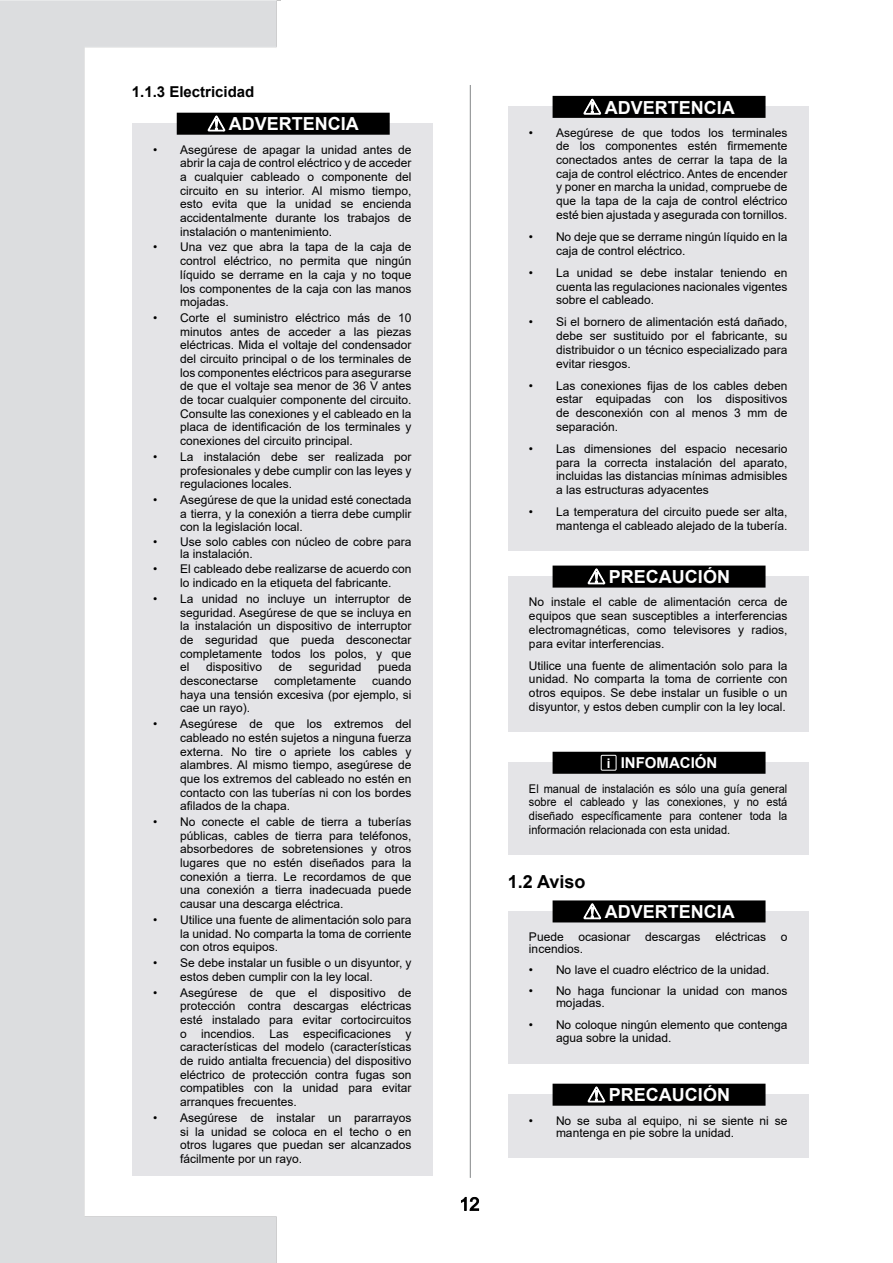
<style>
.page{position:relative;width:893px;height:1263px;background:#fff}
.page>*{position:absolute;margin:0;border:0;box-sizing:border-box;transform-origin:0 0}
.t1{font:700 18px "Arial";color:#fff}
.t2{font:700 18px "Arial";color:#000}
.t3{font:700 15px "Arial";color:#000}
.t4{font:700 15px "Arial";color:#fff}
.t5{font:12px/13.6px "Arial";color:#000;text-align:justify}
.t6{font:12px/13.6px "Arial";color:#000;text-align:justify;scale:.92 1}
.s1{font-size:13.2px}
</style>
<div class="page">
<img style="left:0;top:0;width:281px;height:1263px">
<svg style="left:461px;top:1197px;width:18px;height:13px"></svg>
<hr style="left:470px;top:85px;width:1px;height:1093px;background:#848688">
<div style="left:132px;top:124px;width:301px;height:1052px;background:#e4e4e7"></div>
<div style="left:177px;top:113px;width:212px;height:21px;background:#000"></div>
<svg style="left:208px;top:116px;width:17px;height:15px"></svg>
<div style="left:177px;top:113px;width:213px;height:22px;border:2px solid #000"></div>
<div style="left:508px;top:107px;width:301px;height:444px;background:#e4e4e7"></div>
<div style="left:553px;top:97px;width:212px;height:20px;background:#000"></div>
<svg style="left:584px;top:99px;width:17px;height:15px"></svg>
<div style="left:553px;top:96px;width:212px;height:22px;border:2px solid #000"></div>
<div style="left:508px;top:576px;width:301px;height:156px;background:#e4e4e7"></div>
<div style="left:553px;top:566px;width:212px;height:21px;background:#000"></div>
<svg style="left:588px;top:569px;width:17px;height:15px"></svg>
<div style="left:553px;top:566px;width:212px;height:22px;border:2px solid #000"></div>
<div style="left:508px;top:763px;width:301px;height:92px;background:#e4e4e7"></div>
<div style="left:553px;top:752px;width:212px;height:21px;background:#000"></div>
<div style="left:601px;top:755px;width:16px;height:16px;border:1px solid #fff"></div>
<div style="left:553px;top:752px;width:212px;height:22px;border:2px solid #000"></div>
<div style="left:508px;top:911px;width:301px;height:152px;background:#e4e4e7"></div>
<div style="left:553px;top:901px;width:212px;height:21px;background:#000"></div>
<svg style="left:584px;top:904px;width:17px;height:15px"></svg>
<div style="left:553px;top:900px;width:212px;height:22px;border:2px solid #000"></div>
<div style="left:508px;top:1094px;width:301px;height:64px;background:#e4e4e7"></div>
<div style="left:553px;top:1084px;width:212px;height:21px;background:#000"></div>
<svg style="left:588px;top:1087px;width:17px;height:15px"></svg>
<div style="left:553px;top:1084px;width:212px;height:22px;border:2px solid #000"></div>
<p class="t3" style="left:132px;top:81px;width:124px">1.1.3 Electricidad</p>
<h1 class="t1" style="left:229px;top:111px;width:131px">ADVERTENCIA</h1>
<p class="t5" style="left:180px;top:142px;width:233px;text-indent:-27px">• Asegúrese de apagar la unidad antes de abrir la caja de control eléctrico y de acceder a cualquier cableado o componente del circuito en su interior. Al mismo tiempo, esto evita que la unidad se encienda accidentalmente durante los trabajos de instalación o mantenimiento.</p>
<p class="t5" style="left:180px;top:240px;width:233px;text-indent:-27px">• Una vez que abra la tapa de la caja de control eléctrico, no permita que ningún líquido se derrame en la caja y no toque los componentes de la caja con las manos mojadas.</p>
<p class="t5" style="left:180px;top:311px;width:233px;text-indent:-27px">• Corte el suministro eléctrico más de 10 minutos antes de acceder a las piezas eléctricas. Mida el voltaje del condensador del circuito principal o de los terminales de los componentes eléctricos para asegurarse de que el voltaje sea menor de 36 V antes de tocar cualquier componente del circuito.<br>Consulte las conexiones y el cableado en la placa de identificación de los terminales y conexiones del circuito principal.</p>
<p class="t5" style="left:180px;top:450px;width:233px;text-indent:-27px">• La instalación debe ser realizada por profesionales y debe cumplir con las leyes y regulaciones locales.</p>
<p class="t5" style="left:180px;top:493px;width:233px;text-indent:-27px">• Asegúrese de que la unidad esté conectada a tierra, y la conexión a tierra debe cumplir con la legislación local.</p>
<p class="t5" style="left:180px;top:535px;width:233px;line-height:12px;text-indent:-27px">• Use solo cables con núcleo de cobre para la instalación.</p>
<p class="t5" style="left:153px;top:562px;width:260px;text-align:center">• El cableado debe realizarse de acuerdo con lo indicado en la etiqueta del fabricante.</p>
<p class="t5" style="left:180px;top:592px;width:233px;text-indent:-27px">• La unidad no incluye un interruptor de seguridad. Asegúrese de que se incluya en la instalación un dispositivo de interruptor de seguridad que pueda desconectar completamente todos los polos, y que el</p>
<p class="t5" style="left:206px;top:660px;width:58px">dispositivo</p>
<p class="t5" style="left:279px;top:660px;width:15px">de</p>
<p class="t5" style="left:309px;top:660px;width:54px">seguridad</p>
<p class="t5" style="left:378px;top:660px;width:35px">pueda</p>
<p class="t5" style="left:180px;top:674px;width:80px">desconectarse</p>
<p class="t5" style="left:274px;top:674px;width:84px">completamente</p>
<p class="t5" style="left:180px;top:674px;width:233px;text-indent:192px">cuando haya una tensión excesiva (por ejemplo, si cae un rayo).</p>
<p class="t5" style="left:180px;top:717px;width:233px;text-indent:-27px">• Asegúrese de que los extremos del cableado no estén sujetos a ninguna fuerza externa. No tire o apriete los cables y alambres. Al mismo tiempo, asegúrese de que los extremos del cableado no estén en contacto con las tuberías ni con los bordes afilados de la chapa.</p>
<p class="t5" style="left:180px;top:815px;width:233px;text-indent:-27px">• No conecte el cable de tierra a tuberías públicas, cables de tierra para teléfonos, absorbedores de sobretensiones y otros lugares que no estén diseñados para la conexión a tierra. Le recordamos de que una conexión a tierra inadecuada puede causar una descarga eléctrica.</p>
<p class="t5" style="left:180px;top:913px;width:233px;text-indent:-27px">• Utilice una fuente de alimentación solo para la unidad. No comparta la toma de corriente con otros equipos.</p>
<p class="t5" style="left:180px;top:956px;width:233px;text-indent:-27px">• Se debe instalar un fusible o un disyuntor, y estos deben cumplir con la ley local.</p>
<p class="t5" style="left:180px;top:985px;width:233px;text-indent:-27px">• Asegúrese de que el dispositivo de protección contra descargas eléctricas esté instalado para evitar cortocircuitos o incendios. Las especificaciones y características del modelo (características de ruido antialta frecuencia) del dispositivo eléctrico de protección contra fugas son compatibles con la unidad para evitar arranques frecuentes.</p>
<p class="t5" style="left:180px;top:1111px;width:233px;text-indent:-27px">• Asegúrese de instalar un pararrayos si la unidad se coloca en el techo o en otros lugares que puedan ser alcanzados fácilmente por un rayo.</p>
<h1 class="t1" style="left:605px;top:95px;width:131px">ADVERTENCIA</h1>
<p class="t5" style="left:556px;top:126px;width:233px;text-indent:-27px">• Asegúrese de que todos los terminales de los componentes estén firmemente conectados antes de cerrar la tapa de la caja de control eléctrico. Antes de encender y poner en marcha la unidad, compruebe de que la tapa de la caja de control eléctrico esté bien ajustada y asegurada con tornillos.</p>
<p class="t5" style="left:556px;top:230px;width:233px;text-indent:-27px">• No deje que se derrame ningún líquido en la caja de control eléctrico.</p>
<p class="t5" style="left:556px;top:266px;width:233px;text-indent:-27px">• La unidad se debe instalar teniendo en cuenta las regulaciones nacionales vigentes sobre el cableado.</p>
<p class="t5" style="left:556px;top:315px;width:233px;text-indent:-27px">• Si el bornero de alimentación está dañado, debe ser sustituido por el fabricante, su distribuidor o un técnico especializado para evitar riesgos.</p>
<p class="t5" style="left:556px;top:379px;width:233px;text-indent:-27px">• Las conexiones fijas de los cables deben estar equipadas con los dispositivos de desconexión con al menos 3 mm de separación.</p>
<p class="t5" style="left:556px;top:442px;width:233px;text-indent:-27px">• Las dimensiones del espacio necesario para la correcta instalación del aparato, incluidas las distancias mínimas admisibles a las estructuras adyacentes</p>
<p class="t5" style="left:529px;top:505px;width:260px;text-align:right">• La temperatura del circuito puede ser alta, mantenga el cableado alejado de la tubería.</p>
<h1 class="t1" style="left:609px;top:564px;width:123px">PRECAUCIÓN</h1>
<p class="t5" style="left:529px;top:595px;width:260px">No instale el cable de alimentación cerca de equipos que sean susceptibles a interferencias electromagnéticas, como televisores y radios, para evitar interferencias.</p>
<p class="t5" style="left:529px;top:658px;width:260px">Utilice una fuente de alimentación solo para la unidad. No comparta la toma de corriente con otros equipos. Se debe instalar un fusible o un disyuntor, y estos deben cumplir con la ley local.</p>
<p class="t4" style="left:607px;top:752px;width:112px"><span class="s1">i</span> INFOMACIÓN</p>
<p class="t6" style="left:529px;top:782px;width:282px">El manual de instalación es sólo una guía general sobre el cableado y las conexiones, y no está diseñado específicamente para contener toda la información relacionada con esta unidad.</p>
<h1 class="t2" style="left:508px;top:869px;width:79px">1.2 Aviso</h1>
<h1 class="t1" style="left:605px;top:899px;width:131px">ADVERTENCIA</h1>
<p class="t5" style="left:529px;top:931px;width:260px;line-height:12px">Puede ocasionar descargas eléctricas o incendios.</p>
<p class="t5" style="left:529px;top:963px;width:242px">• No lave el cuadro eléctrico de la unidad.</p>
<p class="t5" style="left:556px;top:985px;width:233px;line-height:12px;text-indent:-27px">• No haga funcionar la unidad con manos mojadas.</p>
<p class="t5" style="left:556px;top:1017px;width:233px;text-indent:-27px">• No coloque ningún elemento que contenga agua sobre la unidad.</p>
<h1 class="t1" style="left:609px;top:1082px;width:123px">PRECAUCIÓN</h1>
<p class="t5" style="left:556px;top:1114px;width:233px;line-height:12px;text-indent:-27px">• No se suba al equipo, ni se siente ni se mantenga en pie sobre la unidad.</p>
</div>
